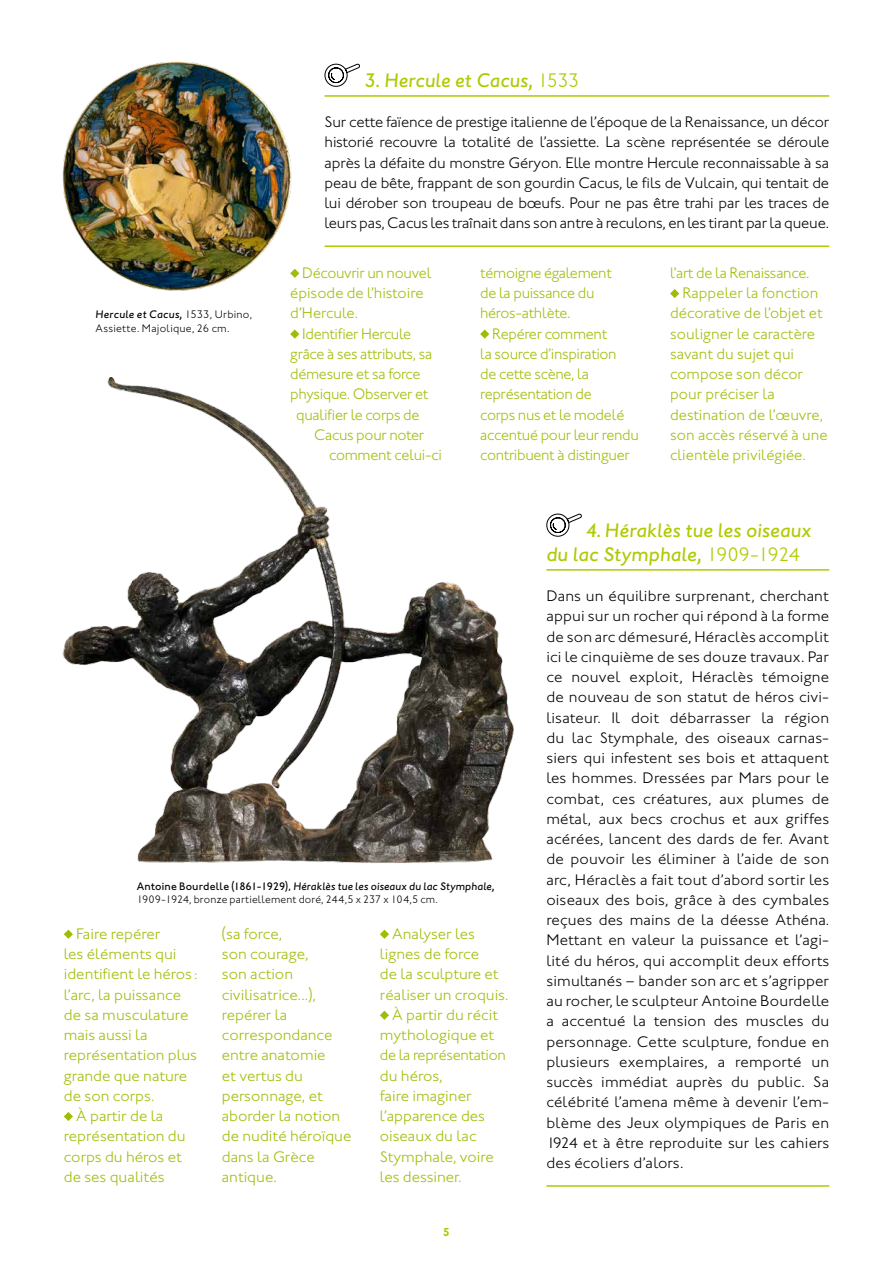
<style>
.page{position:relative;width:893px;height:1263px;background:#fff}
.page>*{position:absolute;margin:0;border:0;box-sizing:border-box;transform-origin:0 0}
.t1{font:italic 500 20.25px/24px "Johnston ITC Pro";letter-spacing:.005em;color:#afca00}
.t2{font:300 15.75px/20.2px "Johnston ITC";letter-spacing:-.01em;color:#000;text-align:justify}
.t3{font:300 15.75px/20.2px "Johnston ITC";color:#a2bb04}
.t4{font:300 15.75px/20.2px "Johnston ITC";letter-spacing:-.02em;color:#a2bb04}
.t5{font:700 12px "Johnston ITC";color:#afca00}
.t6{font:italic 500 11.25px "Johnston ITC Pro";letter-spacing:.015em;color:#000}
.t7{font:300 11.25px "Johnston ITC";letter-spacing:.01em;color:#000}
.s1{font-family:"Johnston ITC";font-weight:300;font-style:normal}
.s2{font-family:"Johnston ITC";font-style:normal}
</style>
<div class="page">
<img style="left:62px;top:61px;width:233px;height:230px">
<svg style="left:290px;top:269px;width:9px;height:9px"></svg>
<svg style="left:290px;top:329px;width:9px;height:10px"></svg>
<svg style="left:480px;top:329px;width:9px;height:10px"></svg>
<svg style="left:670px;top:289px;width:9px;height:9px"></svg>
<svg style="left:64px;top:930px;width:9px;height:9px"></svg>
<svg style="left:64px;top:1112px;width:9px;height:9px"></svg>
<svg style="left:380px;top:930px;width:9px;height:9px"></svg>
<svg style="left:380px;top:1011px;width:9px;height:9px"></svg>
<hr style="left:325px;top:95px;width:504px;height:2px;background:#afca00">
<hr style="left:325px;top:245px;width:504px;height:2px;background:#afca00">
<svg style="left:324px;top:63px;width:36px;height:24px"></svg>
<hr style="left:546px;top:569px;width:283px;height:2px;background:#afca00">
<hr style="left:546px;top:1185px;width:283px;height:2px;background:#afca00">
<svg style="left:546px;top:513px;width:36px;height:24px"></svg>
<img style="left:62px;top:378px;width:451px;height:485px">
<p class="t6" style="left:96px;top:308px;width:158px">Hercule et Cacus, <span class="s1">1533, Urbino,</span></p>
<p class="t7" style="left:96px;top:321px;width:135px">Assiette. Majolique, 26 cm.</p>
<p class="t1" style="left:364px;top:68px;width:216px">3. Hercule et Cacus, <span class="s1">1533</span></p>
<p class="t2" style="left:325px;top:112px;width:506px">Sur cette faïence de prestige italienne de l’époque de la Renaissance, un décor historié recouvre la totalité de l’assiette. La scène représentée se déroule après la défaite du monstre Géryon. Elle montre Hercule reconnaissable à sa peau de bête, frappant de son gourdin Cacus, le fils de Vulcain, qui tentait de lui dérober son troupeau de bœufs. Pour ne pas être trahi par les traces de leurs pas, Cacus les traînait dans son antre à reculons, en les tirant par la queue.</p>
<p class="t3" style="left:290px;top:263px;width:143px;text-indent:12px">Découvrir un nouvel épisode de l’histoire d’Hercule.</p>
<p class="t4" style="left:302px;top:323px;width:110px">Identifier Hercule</p>
<p class="t4" style="left:290px;top:344px;width:144px">grâce à ses attributs, sa</p>
<p class="t4" style="left:290px;top:364px;width:132px">démesure et sa force</p>
<p class="t4" style="left:290px;top:384px;width:140px">physique. Observer et</p>
<p class="t4" style="left:296px;top:404px;width:125px">qualifier le corps de</p>
<p class="t4" style="left:314px;top:425px;width:112px">Cacus pour noter</p>
<p class="t4" style="left:329px;top:445px;width:114px">comment celui-ci</p>
<p class="t4" style="left:480px;top:263px;width:133px">témoigne également de la puissance du héros-athlète.</p>
<p class="t4" style="left:480px;top:323px;width:160px;text-indent:12px">Repérer comment<br>la source d’inspiration<br>de cette scène, la représentation de<br>corps nus et le modelé accentué pour leur rendu contribuent à distinguer</p>
<p class="t4" style="left:670px;top:263px;width:141px">l’art de la Renaissance.</p>
<p class="t3" style="left:682px;top:283px;width:138px">Rappeler la fonction</p>
<p class="t3" style="left:670px;top:303px;width:154px">décorative de l’objet et</p>
<p class="t3" style="left:670px;top:323px;width:146px">souligner le caractère</p>
<p class="t3" style="left:670px;top:344px;width:126px">savant du sujet qui</p>
<p class="t3" style="left:670px;top:364px;width:134px">compose son décor</p>
<p class="t3" style="left:670px;top:384px;width:106px">pour préciser la</p>
<p class="t3" style="left:670px;top:404px;width:154px">destination de l’œuvre,</p>
<p class="t3" style="left:670px;top:425px;width:159px">son accès réservé à une</p>
<p class="t3" style="left:670px;top:445px;width:137px">clientèle privilégiée.</p>
<p class="t6" style="left:137px;top:879px;width:359px"><span class="s2">Antoine Bourdelle (1861-1929),</span> Héraklès tue les oiseaux du lac Stymphale,</p>
<p class="t7" style="left:137px;top:893px;width:303px">1909-1924, bronze partiellement doré, 244,5 x 237 x 104,5 cm.</p>
<p class="t3" style="left:76px;top:923px;width:86px">Faire repérer</p>
<p class="t3" style="left:64px;top:944px;width:114px">les éléments qui</p>
<p class="t3" style="left:64px;top:964px;width:135px">identifient le héros :</p>
<p class="t3" style="left:64px;top:984px;width:119px">l’arc, la puissance</p>
<p class="t3" style="left:64px;top:1004px;width:126px">de sa musculature</p>
<p class="t3" style="left:64px;top:1025px;width:85px">mais aussi la</p>
<p class="t3" style="left:64px;top:1045px;width:135px">représentation plus</p>
<p class="t3" style="left:64px;top:1065px;width:125px">grande que nature</p>
<p class="t3" style="left:64px;top:1085px;width:92px">de son corps.</p>
<p class="t3" style="left:76px;top:1106px;width:89px">À partir de la</p>
<p class="t3" style="left:64px;top:1126px;width:123px">représentation du</p>
<p class="t3" style="left:64px;top:1146px;width:120px">corps du héros et</p>
<p class="t3" style="left:64px;top:1166px;width:102px">de ses qualités</p>
<p class="t3" style="left:222px;top:923px;width:131px">(sa force,<br>son courage,<br>son action civilisatrice...), repérer la correspondance entre anatomie<br>et vertus du personnage, et aborder la notion de nudité héroïque dans la Grèce antique.</p>
<p class="t3" style="left:392px;top:923px;width:84px">Analyser les</p>
<p class="t3" style="left:380px;top:944px;width:101px">lignes de force</p>
<p class="t3" style="left:380px;top:964px;width:120px">de la sculpture et</p>
<p class="t3" style="left:380px;top:984px;width:130px">réaliser un croquis.</p>
<p class="t3" style="left:392px;top:1004px;width:108px">À partir du récit</p>
<p class="t3" style="left:380px;top:1025px;width:116px">mythologique et</p>
<p class="t4" style="left:380px;top:1045px;width:128px">de la représentation</p>
<p class="t3" style="left:380px;top:1065px;width:64px">du héros,</p>
<p class="t3" style="left:380px;top:1085px;width:93px">faire imaginer</p>
<p class="t3" style="left:380px;top:1106px;width:107px">l’apparence des</p>
<p class="t3" style="left:380px;top:1126px;width:98px">oiseaux du lac</p>
<p class="t3" style="left:380px;top:1146px;width:116px">Stymphale, voire</p>
<p class="t3" style="left:380px;top:1166px;width:83px">les dessiner.</p>
<p class="t5" style="left:443px;top:1224px;width:9px">5</p>
<p class="t1" style="left:546px;top:518px;width:266px;text-indent:39px">4. Héraklès tue les oiseaux du lac Stymphale, <span class="s1">1909-1924</span></p>
<p class="t2" style="left:546px;top:586px;width:284px">Dans un équilibre surprenant, cherchant appui sur un rocher qui répond à la forme de son arc démesuré, Héraclès accomplit ici le cinquième de ses douze travaux. Par ce nouvel exploit, Héraclès témoigne de nouveau de son statut de héros civi&shy;lisateur. Il doit débarrasser la région du lac Stymphale, des oiseaux carnas&shy;siers qui infestent ses bois et attaquent les hommes. Dressées par Mars pour le combat, ces créatures, aux plumes de métal, aux becs crochus et aux griffes acérées, lancent des dards de fer. Avant de pouvoir les éliminer à l’aide de son arc, Héraclès a fait tout d’abord sortir les oiseaux des bois, grâce à des cymbales reçues des mains de la déesse Athéna.<br>Mettant en valeur la puissance et l’agi&shy;lité du héros, qui accomplit deux efforts simultanés – bander son arc et s’agripper au rocher, le sculpteur Antoine Bourdelle a accentué la tension des muscles du personnage. Cette sculpture, fondue en plusieurs exemplaires, a remporté un succès immédiat auprès du public. Sa célébrité l’amena même à devenir l’em&shy;blème des Jeux olympiques de Paris en 1924 et à être reproduite sur les cahiers des écoliers d’alors.</p>
</div>
